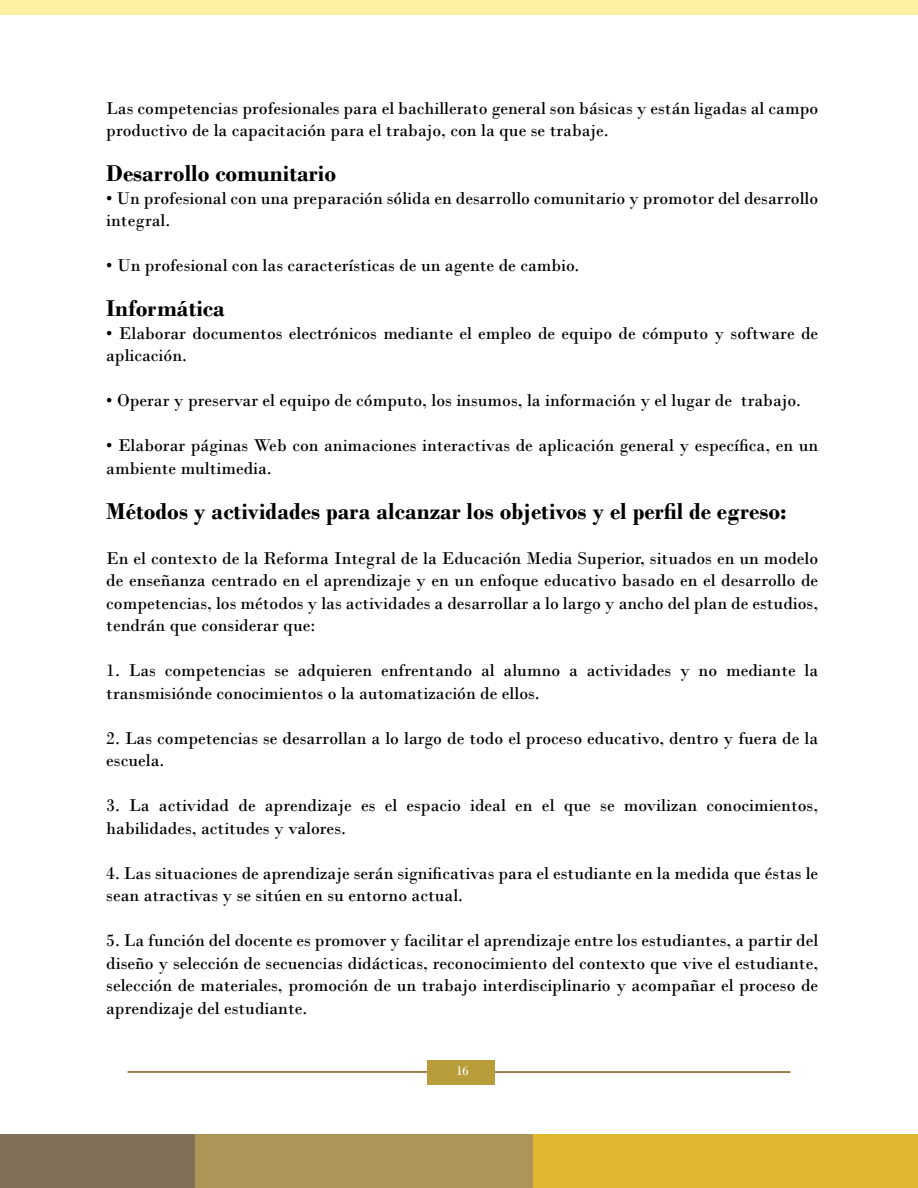
<style>
.page{position:relative;width:918px;height:1188px;background:#fff}
.page>*{position:absolute;margin:0;border:0;box-sizing:border-box;transform-origin:0 0}
.t1{font:700 24px "Bodoni";color:#000}
.t2{font:18px/22.5px "Bodoni";color:#000}
.t3{font:13.5px "Bodoni";color:#fff}
</style>
<div class="page">
<hr style="left:490px;top:1071px;width:300px;height:2px;background:#7f5619">
<hr style="left:128px;top:1071px;width:300px;height:2px;background:#7f5619">
<div style="left:0;top:1134px;width:201px;height:54px;background:#7f7057"></div>
<div style="left:196px;top:1134px;width:342px;height:54px;background:#ac9556"></div>
<div style="left:534px;top:1134px;width:384px;height:54px;background:#e0b82f"></div>
<div style="left:0;top:0;width:918px;height:14px;background:#fcf0a1"></div>
<div style="left:427px;top:1060px;width:68px;height:24px;background:#b89d3a"></div>
<p class="t2" style="left:106px;top:97px;width:713px">Las competencias profesionales para el bachillerato general son básicas y están ligadas al campo productivo de la capacitación para el trabajo, con la que se trabaje.</p>
<p class="t1" style="left:106px;top:159px;width:231px">Desarrollo comunitario</p>
<p class="t2" style="left:106px;top:187px;width:713px">• Un profesional con una preparación sólida en desarrollo comunitario y promotor del desarrollo integral.</p>
<p class="t2" style="left:106px;top:254px;width:475px">• Un profesional con las características de un agente de cambio.</p>
<p class="t1" style="left:106px;top:294px;width:120px">Informática</p>
<p class="t2" style="left:106px;top:322px;width:714px">• Elaborar documentos electrónicos mediante el empleo de equipo de cómputo y software de aplicación.</p>
<p class="t2" style="left:106px;top:389px;width:696px">• Operar y preservar el equipo de cómputo, los insumos, la información y el lugar de trabajo.</p>
<p class="t2" style="left:106px;top:434px;width:713px">• Elaborar páginas Web con animaciones interactivas de aplicación general y específica, en un ambiente multimedia.</p>
<p class="t1" style="left:106px;top:497px;width:682px">Métodos y actividades para alcanzar los objetivos y el perfil de egreso:</p>
<p class="t2" style="left:106px;top:547px;width:714px;text-align:justify">En el contexto de la Reforma Integral de la Educación Media Superior, situados en un modelo de enseñanza centrado en el aprendizaje y en un enfoque educativo basado en el desarrollo de competencias, los métodos y las actividades a desarrollar a lo largo y ancho del plan de estudios, tendrán que considerar que:</p>
<p class="t2" style="left:106px;top:659px;width:713px">1. Las competencias se adquieren enfrentando al alumno a actividades y no mediante la transmisiónde conocimientos o la automatización de ellos.</p>
<p class="t2" style="left:106px;top:727px;width:713px">2. Las competencias se desarrollan a lo largo de todo el proceso educativo, dentro y fuera de la escuela.</p>
<p class="t2" style="left:106px;top:794px;width:713px">3. La actividad de aprendizaje es el espacio ideal en el que se movilizan conocimientos, habilidades, actitudes y valores.</p>
<p class="t2" style="left:106px;top:862px;width:713px">4. Las situaciones de aprendizaje serán significativas para el estudiante en la medida que éstas le sean atractivas y se sitúen en su entorno actual.</p>
<p class="t2" style="left:106px;top:929px;width:714px;text-align:justify">5. La función del docente es promover y facilitar el aprendizaje entre los estudiantes, a partir del diseño y selección de secuencias didácticas, reconocimiento del contexto que vive el estudiante, selección de materiales, promoción de un trabajo interdisciplinario y acompañar el proceso de aprendizaje del estudiante.</p>
<p class="t3" style="left:456px;top:1063px;width:14px">16</p>
</div>
